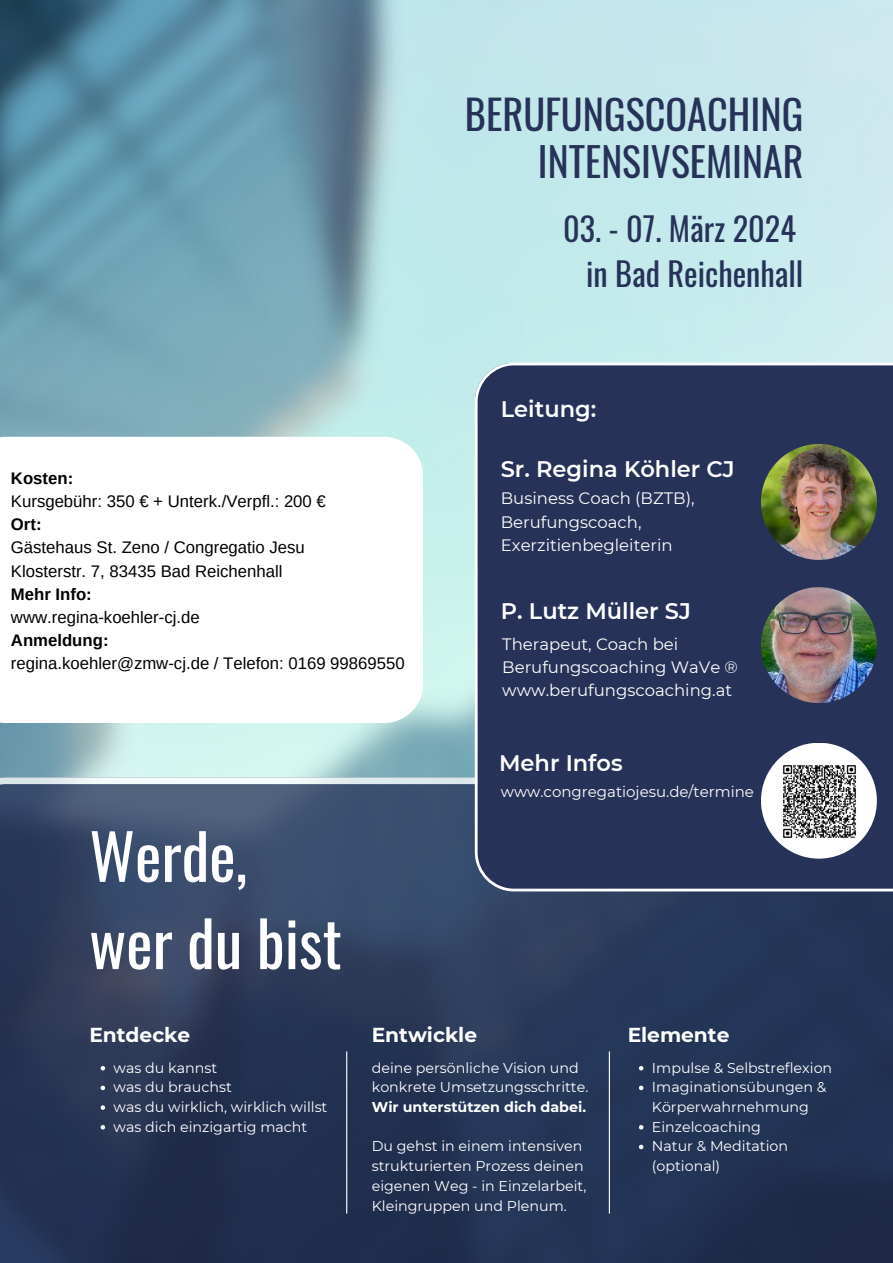
<style>
.page{position:relative;width:893px;height:1263px;background:#fff}
.page>*{position:absolute;margin:0;border:0;box-sizing:border-box;transform-origin:0 0}
.t1{font:62.7px "Oswald";color:#fff}
.t2{font:40.28px "Oswald";color:#263258}
.t3{font:39.75px "Oswald";color:#263258}
.t4{font:32.25px "Oswald";color:#263258}
.t5{font:600 22.5px "Montserrat";color:#fff}
.t6{font:700 20.17px "Montserrat";color:#fff}
.t7{font:16.73px "Arimo";color:#000}
.t8{font:700 16.73px "Arimo";color:#000}
.t9{font:16.5px/23.1px "Montserrat";color:#fff}
.t10{font:15px "Montserrat";color:#fff}
.t11{font:14.25px/19.6px "Montserrat";color:#fff}
.t12{font:700 14.25px "Montserrat";color:#fff}
</style>
<div class="page">
<img style="left:0;top:0;width:893px;height:777px">
<svg style="left:0;top:437px;width:423px;height:286px"></svg>
<svg style="left:0;top:777px;width:893px;height:486px;background:#2b3b5a"></svg>
<div style="left:475px;top:363px;width:418px;height:528px;background:#263258"></div>
<img style="left:761px;top:444px;width:116px;height:116px;border-radius:50%">
<img style="left:761px;top:587px;width:116px;height:116px;border-radius:50%">
<hr style="left:346px;top:1051px;width:1px;height:162px;background:#fff">
<hr style="left:609px;top:1051px;width:1px;height:162px;background:#fff">
<div style="left:761px;top:743px;width:116px;height:116px;background:#fff;border-radius:50%"></div>
<img style="left:783px;top:765px;width:73px;height:73px">
<svg style="left:101px;top:1066px;width:4px;height:4px"></svg>
<svg style="left:101px;top:1086px;width:4px;height:4px"></svg>
<svg style="left:101px;top:1105px;width:4px;height:5px"></svg>
<svg style="left:101px;top:1125px;width:4px;height:4px"></svg>
<svg style="left:639px;top:1066px;width:4px;height:4px"></svg>
<svg style="left:639px;top:1086px;width:4px;height:4px"></svg>
<svg style="left:639px;top:1125px;width:4px;height:4px"></svg>
<svg style="left:639px;top:1145px;width:4px;height:4px"></svg>
<p class="t2" style="left:465px;top:83px;width:340px">BERUFUNGSCOACHING</p>
<p class="t3" style="left:538px;top:131px;width:267px">INTENSIVSEMINAR</p>
<p class="t4" style="left:563px;top:203px;width:234px">03. - 07. März 2024</p>
<p class="t4" style="left:586px;top:248px;width:219px">in Bad Reichenhall</p>
<p class="t8" style="left:11px;top:469px;width:64px">Kosten:</p>
<p class="t7" style="left:11px;top:492px;width:316px">Kursgebühr: 350 € + Unterk./Verpfl.: 200 €</p>
<p class="t8" style="left:11px;top:515px;width:32px">Ort:</p>
<p class="t7" style="left:11px;top:538px;width:295px">Gästehaus St. Zeno / Congregatio Jesu</p>
<p class="t7" style="left:11px;top:561px;width:273px">Klosterstr. 7, 83435 Bad Reichenhall</p>
<p class="t8" style="left:11px;top:584px;width:82px">Mehr Info:</p>
<p class="t7" style="left:11px;top:608px;width:190px">www.regina-koehler-cj.de</p>
<p class="t8" style="left:11px;top:631px;width:99px">Anmeldung:</p>
<p class="t7" style="left:11px;top:654px;width:395px">regina.koehler@zmw-cj.de / Telefon: 0169 99869550</p>
<p class="t1" style="left:89px;top:807px;width:159px">Werde,</p>
<p class="t1" style="left:89px;top:894px;width:254px">wer du bist</p>
<p class="t5" style="left:501px;top:395px;width:97px">Leitung:</p>
<p class="t5" style="left:501px;top:455px;width:235px">Sr. Regina Köhler CJ</p>
<p class="t9" style="left:501px;top:487px;width:195px">Business Coach (BZTB),<br>Berufungscoach,<br>Exerzitienbegleiterin</p>
<p class="t5" style="left:501px;top:597px;width:192px">P. Lutz Müller SJ</p>
<p class="t9" style="left:502px;top:632px;width:237px">Therapeut, Coach bei<br>Berufungscoaching WaVe ® www.berufungscoaching.at</p>
<p class="t5" style="left:499px;top:749px;width:125px">Mehr Infos</p>
<p class="t10" style="left:501px;top:782px;width:255px">www.congregatiojesu.de/termine</p>
<p class="t6" style="left:89px;top:1022px;width:102px">Entdecke</p>
<p class="t6" style="left:372px;top:1022px;width:107px">Entwickle</p>
<p class="t11" style="left:114px;top:1058px;width:105px">was du kannst</p>
<p class="t11" style="left:114px;top:1077px;width:120px">was du brauchst</p>
<p class="t11" style="left:114px;top:1097px;width:215px">was du wirklich, wirklich willst</p>
<p class="t11" style="left:114px;top:1117px;width:195px">was dich einzigartig macht</p>
<p class="t11" style="left:372px;top:1058px;width:218px">deine persönliche Vision und konkrete Umsetzungsschritte.</p>
<p class="t12" style="left:372px;top:1098px;width:216px">Wir unterstützen dich dabei.</p>
<p class="t11" style="left:372px;top:1136px;width:216px">Du gehst in einem intensiven strukturierten Prozess deinen eigenen Weg - in Einzelarbeit,<br>Kleingruppen und Plenum.</p>
<p class="t6" style="left:627px;top:1022px;width:103px">Elemente</p>
<p class="t11" style="left:652px;top:1058px;width:182px">Impulse &amp; Selbstreflexion</p>
<p class="t11" style="left:652px;top:1077px;width:176px">Imaginationsübungen &amp;<br>Körperwahrnehmung</p>
<p class="t11" style="left:652px;top:1117px;width:111px">Einzelcoaching</p>
<p class="t11" style="left:652px;top:1136px;width:138px">Natur &amp; Meditation (optional)</p>
</div>
